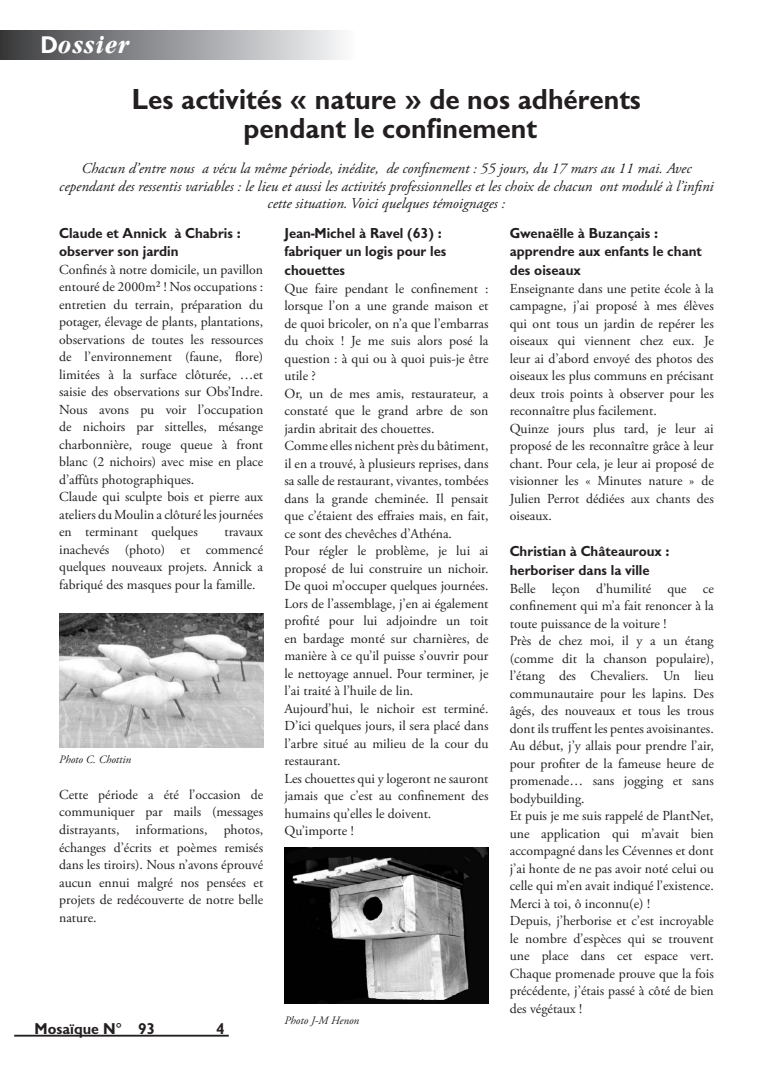
<style>
.page{position:relative;width:773px;height:1081px;background:#fff}
.page>*{position:absolute;margin:0;border:0;box-sizing:border-box;transform-origin:0 0}
.t1{font:700 30px/28.8px "Chantilly";color:#231f20;text-align:center}
.t2{font:italic 700 25px "Garamond Condensed";color:#fff}
.t3{font:700 16.25px "Chantilly";color:#231f20}
.t4{font:italic 15px/17.5px "Adobe Garamond Pro";color:#231f20;text-align:center}
.t5{font:700 15px/18.8px "Chantilly";color:#231f20}
.t6{font:13.75px/17.5px "Adobe Garamond Pro";color:#231f20}
.t7{font:italic 11.25px "Adobe Garamond Pro";color:#231f20}
.s1{font-family:"Chantilly";font-style:normal}
</style>
<div class="page">
<hr style="left:14px;top:1034px;width:215px;height:2px;background:#231f20">
<div style="left:0;top:30px;width:354px;height:29px;background:linear-gradient(to right,#3b3c3f,#f8fafc)"></div>
<img style="left:59px;top:613px;width:204px;height:134px">
<img style="left:284px;top:847px;width:204px;height:157px">
<h2 class="t2" style="left:41px;top:31px;width:90px"><span class="s1">D</span>ossier</h2>
<h1 class="t1" style="left:132px;top:85px;width:510px">Les activités « nature » de nos adhérents pendant le confinement</h1>
<p class="t4" style="left:59px;top:160px;width:655px">Chacun d’entre nous a vécu la même période, inédite, de confinement : 55 jours, du 17 mars au 11 mai. Avec cependant des ressentis variables : le lieu et aussi les activités professionnelles et les choix de chacun ont modulé à l’infini cette situation. Voici quelques témoignages :</p>
<p class="t5" style="left:59px;top:223px;width:183px">Claude et Annick à Chabris : observer son jardin</p>
<p class="t6" style="left:59px;top:261px;width:205px">Confinés à notre domicile, un pavillon entouré de 2000m² ! Nos occupations : entretien du terrain, préparation du potager, élevage de plants, plantations, observations de toutes les ressources de l’environnement (faune, flore) limitées à la surface clôturée, …et saisie des observations sur Obs’Indre.<br>Nous avons pu voir l’occupation de nichoirs par sittelles, mésange charbonnière, rouge queue à front blanc (2 nichoirs) avec mise en place d’affûts photographiques.<br>Claude qui sculpte bois et pierre aux ateliers du Moulin a clôturé les journées en terminant quelques</p>
<p class="t5" style="left:509px;top:223px;width:193px">Gwenaëlle à Buzançais : apprendre aux enfants le chant des oiseaux</p>
<p class="t6" style="left:509px;top:280px;width:205px">Enseignante dans une petite école à la campagne, j’ai proposé à mes élèves qui ont tous un jardin de repérer les oiseaux qui viennent chez eux. Je leur ai d’abord envoyé des photos des oiseaux les plus communs en précisant deux trois points à observer pour les reconnaître plus facilement.<br>Quinze jours plus tard, je leur ai proposé de les reconnaître grâce à leur chant. Pour cela, je leur ai proposé de visionner les « Minutes nature » de Julien Perrot dédiées aux chants des oiseaux.</p>
<p class="t5" style="left:509px;top:542px;width:161px">Christian à Châteauroux : herboriser dans la ville</p>
<p class="t6" style="left:509px;top:580px;width:205px">Belle leçon d’humilité que ce confinement qui m’a fait renoncer à la toute puissance de la voiture !<br>Près de chez moi, il y a un étang (comme dit la chanson populaire), l’étang des Chevaliers. Un lieu communautaire pour les lapins. Des âgés, des nouveaux et tous les trous dont ils truffent les pentes avoisinantes.<br>Au début, j’y allais pour prendre l’air, pour profiter de la fameuse heure de promenade… sans jogging et sans bodybuilding.<br>Et puis je me suis rappelé de PlantNet, une application qui m’avait bien accompagné dans les Cévennes et dont j’ai honte de ne pas avoir noté celui ou celle qui m’en avait indiqué l’existence.<br>Merci à toi, ô inconnu(e) !<br>Depuis, j’herborise et c’est incroyable le nombre d’espèces qui se trouvent une place dans cet espace vert.<br>Chaque promenade prouve que la fois précédente, j’étais passé à côté de bien des végétaux !</p>
<p class="t5" style="left:284px;top:223px;width:163px">Jean-Michel à Ravel (63) : fabriquer un logis pour les chouettes</p>
<p class="t6" style="left:284px;top:280px;width:205px">Que faire pendant le confinement : lorsque l’on a une grande maison et de quoi bricoler, on n’a que l’embarras du choix ! Je me suis alors posé la question : à qui ou à quoi puis-je être utile ?<br>Or, un de mes amis, restaurateur, a constaté que le grand arbre de son jardin abritait des chouettes.<br>Comme elles nichent près du bâtiment, il en a trouvé, à plusieurs reprises, dans sa salle de restaurant, vivantes, tombées dans la grande cheminée. Il pensait que c’étaient des effraies mais, en fait, ce sont des chevêches d’Athéna.<br>Pour régler le problème, je lui ai proposé de lui construire un nichoir.<br>De quoi m’occuper quelques journées.<br>Lors de l’assemblage, j’en ai également profité pour lui adjoindre un toit en bardage monté sur charnières, de manière à ce qu’il puisse s’ouvrir pour le nettoyage annuel. Pour terminer, je l’ai traité à l’huile de lin.<br>Aujourd’hui, le nichoir est terminé.<br>D’ici quelques jours, il sera placé dans l’arbre situé au milieu de la cour du restaurant.<br>Les chouettes qui y logeront ne sauront jamais que c’est au confinement des humains qu’elles le doivent.<br>Qu’importe !</p>
<p class="t6" style="left:59px;top:524px;width:205px;text-align:justify;text-indent:165px">travaux inachevés (photo) et commencé quelques nouveaux projets. Annick a fabriqué des masques pour la famille.</p>
<p class="t7" style="left:59px;top:752px;width:73px">Photo C. Chottin</p>
<p class="t6" style="left:59px;top:786px;width:205px;text-align:justify">Cette période a été l’occasion de communiquer par mails (messages distrayants, informations, photos, échanges d’écrits et poèmes remisés dans les tiroirs). Nous n’avons éprouvé aucun ennui malgré nos pensées et projets de redécouverte de notre belle nature.</p>
<p class="t7" style="left:284px;top:1013px;width:76px">Photo J-M Henon</p>
<p class="t3" style="left:34px;top:1019px;width:122px">Mosaïque N° 93</p>
<p class="t3" style="left:216px;top:1019px;width:10px">4</p>
</div>
